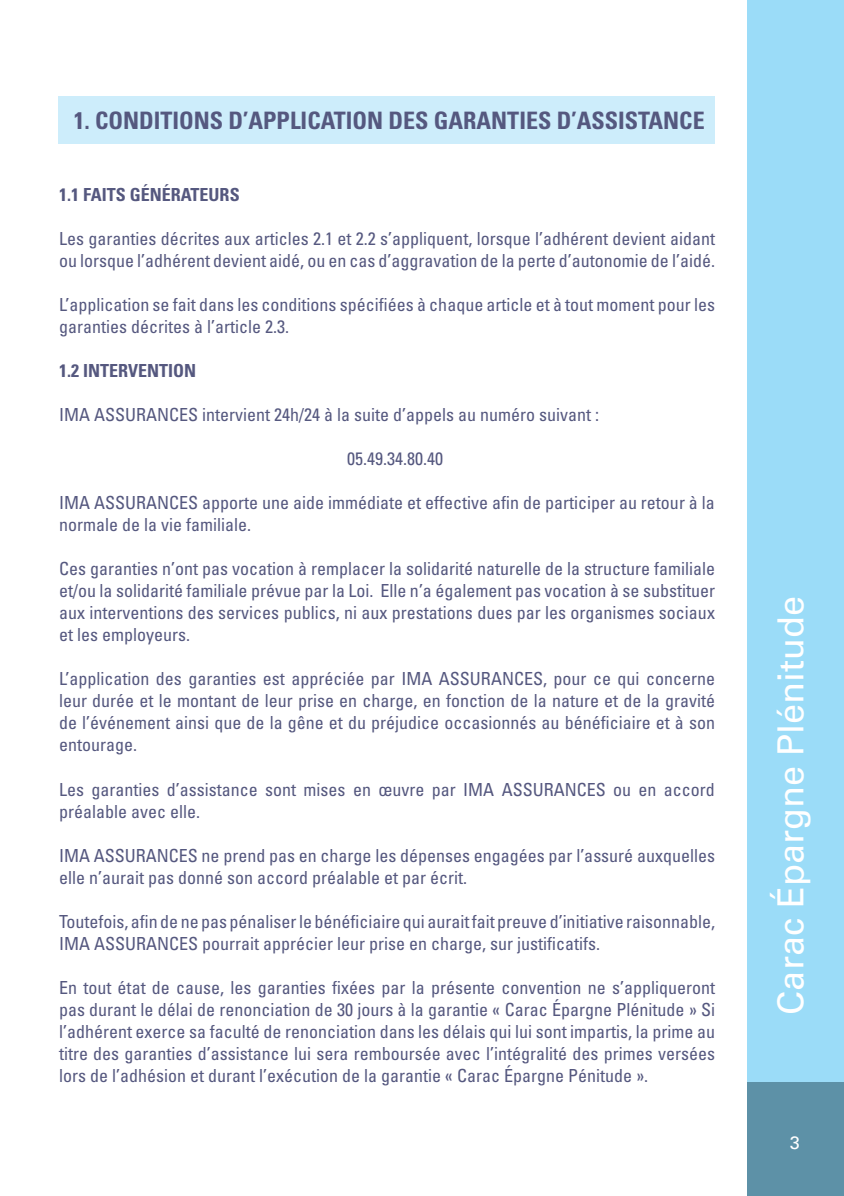
<style>
.page{position:relative;width:844px;height:1196px;background:#fff}
.page>*{position:absolute;margin:0;border:0;box-sizing:border-box;transform-origin:0 0}
.t1{font:36px "Univers LT Std";color:#fff}
.t2{font:700 condensed 24px "Univers LT Std";color:#55587f}
.t3{font:condensed 18px/22px "Univers LT Std";color:#55587f}
.t4{font:700 condensed 18px "Univers LT Std";color:#55587f}
.t5{font:18px "Univers LT Std";color:#fff}
</style>
<div class="page">
<div style="left:59px;top:97px;width:656px;height:47px;background:#cdedfb"></div>
<div style="left:747px;top:0;width:97px;height:1081px;background:#9bdcf8"></div>
<div style="left:747px;top:1081px;width:97px;height:114px;background:#5d91a7"></div>
<h2 class="t2" style="left:74px;top:106px;width:632px">1. CONDITIONS D’APPLICATION DES GARANTIES D’ASSISTANCE</h2>
<p class="t4" style="left:59px;top:184px;width:182px">1.1 FAITS GÉNÉRATEURS</p>
<p class="t3" style="left:59px;top:227px;width:657px">Les garanties décrites aux articles 2.1 et 2.2 s’appliquent, lorsque l’adhérent devient aidant ou lorsque l’adhérent devient aidé, ou en cas d’aggravation de la perte d’autonomie de l’aidé.</p>
<p class="t3" style="left:59px;top:293px;width:657px">L’application se fait dans les conditions spécifiées à chaque article et à tout moment pour les garanties décrites à l’article 2.3.</p>
<p class="t4" style="left:59px;top:360px;width:139px">1.2 INTERVENTION</p>
<p class="t3" style="left:59px;top:403px;width:541px">IMA ASSURANCES intervient 24h/24 à la suite d’appels au numéro suivant :</p>
<p class="t3" style="left:347px;top:447px;width:97px">05.49.34.80.40</p>
<p class="t3" style="left:59px;top:491px;width:657px">IMA ASSURANCES apporte une aide immédiate et effective afin de participer au retour à la normale de la vie familiale.</p>
<p class="t3" style="left:59px;top:557px;width:657px;text-align:justify">Ces garanties n’ont pas vocation à remplacer la solidarité naturelle de la structure familiale et/ou la solidarité familiale prévue par la Loi. Elle n’a également pas vocation à se substituer aux interventions des services publics, ni aux prestations dues par les organismes sociaux et les employeurs.</p>
<p class="t3" style="left:59px;top:667px;width:657px;text-align:justify">L’application des garanties est appréciée par IMA ASSURANCES, pour ce qui concerne leur durée et le montant de leur prise en charge, en fonction de la nature et de la gravité de l’événement ainsi que de la gêne et du préjudice occasionnés au bénéficiaire et à son entourage.</p>
<p class="t3" style="left:59px;top:777px;width:657px">Les garanties d’assistance sont mises en œuvre par IMA ASSURANCES ou en accord préalable avec elle.</p>
<p class="t3" style="left:59px;top:843px;width:657px">IMA ASSURANCES ne prend pas en charge les dépenses engagées par l’assuré auxquelles elle n’aurait pas donné son accord préalable et par écrit.</p>
<p class="t3" style="left:59px;top:909px;width:657px">Toutefois, afin de ne pas pénaliser le bénéficiaire qui aurait fait preuve d’initiative raisonnable,<br>IMA ASSURANCES pourrait apprécier leur prise en charge, sur justificatifs.</p>
<p class="t3" style="left:59px;top:975px;width:657px;text-align:justify">En tout état de cause, les garanties fixées par la présente convention ne s’appliqueront pas durant le délai de renonciation de 30 jours à la garantie « Carac Épargne Plénitude » Si l’adhérent exerce sa faculté de renonciation dans les délais qui lui sont impartis, la prime au titre des garanties d’assistance lui sera remboursée avec l’intégralité des primes versées lors de l’adhésion et durant l’exécution de la garantie « Carac Épargne Pénitude ».</p>
<h1 class="t1" style="left:769px;top:1014px;width:420px;rotate:-90deg">Carac Épargne Plénitude</h1>
<p class="t5" style="left:789px;top:1131px;width:12px">3</p>
</div>
